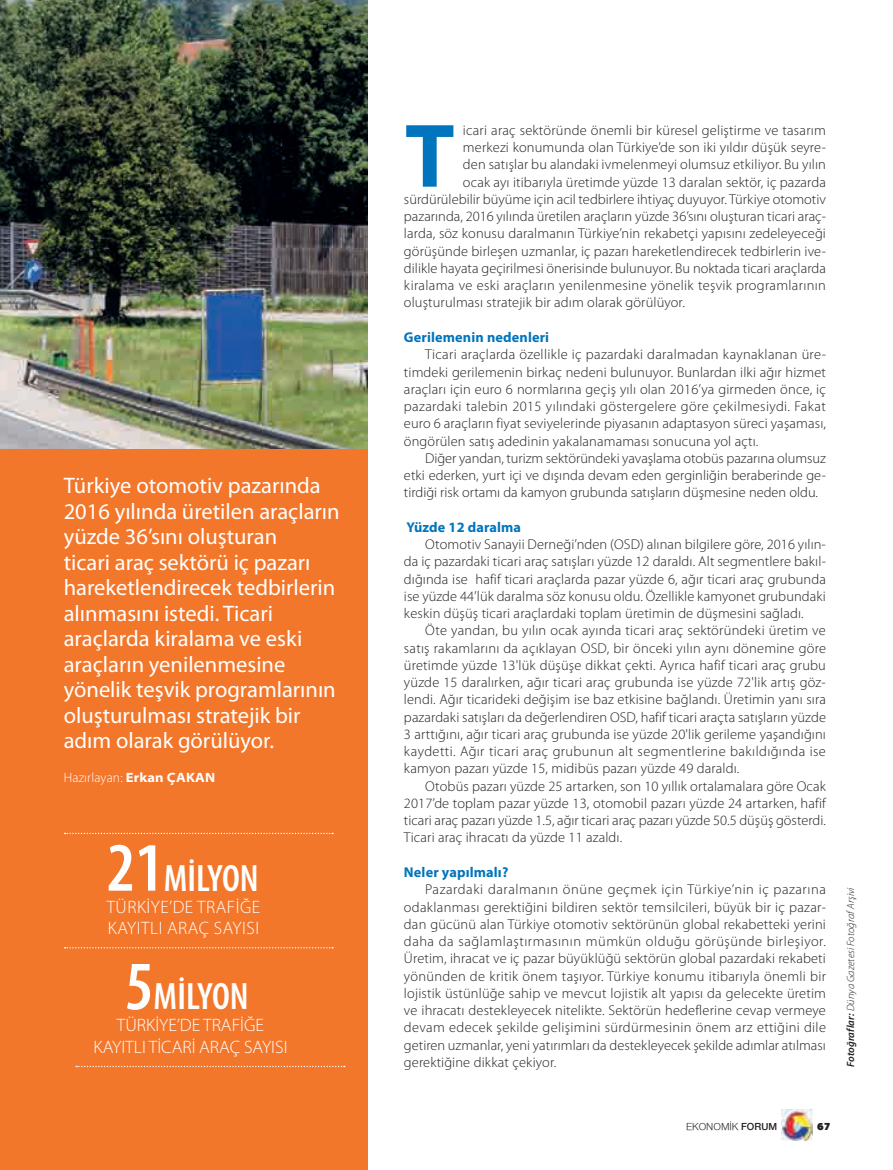
<style>
.page{position:relative;width:893px;height:1170px;background:#fff}
.page>*{position:absolute;margin:0;border:0;box-sizing:border-box;transform-origin:0 0}
.t1{font:700 91.05px "Myriad Pro";color:#0074bc}
.t2{font:600 condensed 38.25px "Myriad Pro";color:#fff}
.t3{font:22.5px/25.5px "Myriad Pro";color:#fff}
.t4{font:300 18px/21.6px "Myriad Pro";color:#fff;text-align:center}
.t5{font:300 18px/21.6px "Myriad Pro";letter-spacing:.03em;color:#fff}
.t6{font:300 14.25px/17.2px "Myriad Pro";letter-spacing:.01em;color:#231f20;text-align:justify}
.t7{font:700 14.25px "Myriad Pro";letter-spacing:.01em;color:#0074bc}
.t8{font:300 13.5px "Myriad Pro";letter-spacing:.01em;color:#fff}
.t9{font:italic 300 10.5px "Myriad Pro";letter-spacing:.01em;color:#231f20}
.t10{font:10.5px "Nimbus Sans Novus";color:#231f20}
.t11{font:900 10.5px "PF Agora Sans Pro";color:#231f20}
.s1{font-weight:700;font-stretch:semi-expanded}
.s2{font-size:69.75px}
.s3{font-weight:600}
</style>
<div class="page">
<img style="left:0;top:0;width:368px;height:449px">
<img style="left:781px;top:1109px;width:31px;height:31px">
<div style="left:0;top:449px;width:368px;height:720px;background:#f3772b"></div>
<svg style="left:64px;top:947px;width:269px;height:1px"></svg>
<svg style="left:64px;top:832px;width:269px;height:2px"></svg>
<svg style="left:76px;top:1065px;width:269px;height:2px"></svg>
<p class="t3" style="left:64px;top:475px;width:277px">Türkiye otomotiv pazarında<br>2016 yılında üretilen araçların yüzde 36’sını oluşturan<br>ticari araç sektörü iç pazarı hareketlendirecek tedbirlerin alınmasını istedi. Ticari araçlarda kiralama ve eski araçların yenilenmesine yönelik teşvik programlarının oluşturulması stratejik bir adım olarak görülüyor.</p>
<p class="t8" style="left:64px;top:772px;width:153px">Hazırlayan: <span class="s1">Erkan ÇAKAN</span></p>
<h2 class="t2" style="left:107px;top:864px;width:154px"><span class="s2">21</span>MİLYON</h2>
<p class="t5" style="left:107px;top:897px;width:155px">TÜRKİYE’DE TRAFİĞE<br>KAYITLI ARAÇ SAYISI</p>
<h2 class="t2" style="left:125px;top:982px;width:125px"><span class="s2">5</span>MİLYON</h2>
<p class="t4" style="left:93px;top:1015px;width:196px">TÜRKİYE’DE TRAFİĞE<br>KAYITLI TİCARİ ARAÇ SAYISI</p>
<h1 class="t1" style="left:405px;top:121px;width:51px">T</h1>
<p class="t6" style="left:463px;top:123px;width:364px">icari araç sektöründe önemli bir küresel geliştirme ve tasarım</p>
<p class="t6" style="left:463px;top:140px;width:364px">merkezi konumunda olan Türkiye’de son iki yıldır düşük seyre-</p>
<p class="t6" style="left:463px;top:157px;width:364px">den satışlar bu alandaki ivmelenmeyi olumsuz etkiliyor. Bu yılın</p>
<p class="t6" style="left:463px;top:174px;width:365px">ocak ayı itibarıyla üretimde yüzde 13 daralan sektör, iç pazarda</p>
<p class="t6" style="left:404px;top:191px;width:423px">sürdürülebilir büyüme için acil tedbirlere ihtiyaç duyuyor. Türkiye otomotiv</p>
<p class="t6" style="left:404px;top:209px;width:423px">pazarında, 2016 yılında üretilen araçların yüzde 36’sını oluşturan ticari araç-</p>
<p class="t6" style="left:404px;top:226px;width:423px">larda, söz konusu daralmanın Türkiye’nin rekabetçi yapısını zedeleyeceği</p>
<p class="t6" style="left:404px;top:243px;width:424px">görüşünde birleşen uzmanlar, iç pazarı hareketlendirecek tedbirlerin ive-</p>
<p class="t6" style="left:404px;top:260px;width:423px">dilikle hayata geçirilmesi önerisinde bulunuyor. Bu noktada ticari araçlarda</p>
<p class="t6" style="left:404px;top:278px;width:423px">kiralama ve eski araçların yenilenmesine yönelik teşvik programlarının</p>
<p class="t6" style="left:404px;top:295px;width:282px">oluşturulması stratejik bir adım olarak görülüyor.</p>
<p class="t7" style="left:404px;top:332px;width:147px">Gerilemenin nedenleri</p>
<p class="t6" style="left:404px;top:347px;width:423px;text-indent:21px">Ticari araçlarda özellikle iç pazardaki daralmadan kaynaklanan üre&shy;timdeki gerilemenin birkaç nedeni bulunuyor. Bunlardan ilki ağır hizmet araçları için euro 6 normlarına geçiş yılı olan 2016’ya girmeden önce, iç pazardaki talebin 2015 yılındaki göstergelere göre çekilmesiydi. Fakat euro 6 araçların fiyat seviyelerinde piyasanın adaptasyon süreci yaşaması, öngörülen satış adedinin yakalanamaması sonucuna yol açtı.</p>
<p class="t6" style="left:404px;top:450px;width:423px;text-indent:21px">Diğer yandan, turizm sektöründeki yavaşlama otobüs pazarına olumsuz etki ederken, yurt içi ve dışında devam eden gerginliğin beraberinde ge&shy;tirdiği risk ortamı da kamyon grubunda satışların düşmesine neden oldu.</p>
<p class="t7" style="left:406px;top:521px;width:116px">Yüzde 12 daralma</p>
<p class="t6" style="left:404px;top:537px;width:423px;text-indent:21px">Otomotiv Sanayii Derneği’nden (OSD) alınan bilgilere göre, 2016 yılın&shy;da iç pazardaki ticari araç satışları yüzde 12 daraldı. Alt segmentlere bakıl&shy;dığında ise hafif ticari araçlarda pazar yüzde 6, ağır ticari araç grubunda ise yüzde 44’lük daralma söz konusu oldu. Özellikle kamyonet grubundaki keskin düşüş ticari araçlardaki toplam üretimin de düşmesini sağladı.</p>
<p class="t6" style="left:404px;top:623px;width:423px;text-indent:21px">Öte yandan, bu yılın ocak ayında ticari araç sektöründeki üretim ve satış rakamlarını da açıklayan OSD, bir önceki yılın aynı dönemine göre üretimde yüzde 13'lük düşüşe dikkat çekti. Ayrıca hafif ticari araç grubu yüzde 15 daralırken, ağır ticari araç grubunda ise yüzde 72'lik artış göz&shy;lendi. Ağır ticarideki değişim ise baz etkisine bağlandı. Üretimin yanı sıra pazardaki satışları da değerlendiren OSD, hafif ticari araçta satışların yüzde 3 arttığını, ağır ticari araç grubunda ise yüzde 20'lik gerileme yaşandığını kaydetti. Ağır ticari araç grubunun alt segmentlerine bakıldığında ise kamyon pazarı yüzde 15, midibüs pazarı yüzde 49 daraldı.</p>
<p class="t6" style="left:404px;top:778px;width:423px;text-indent:21px">Otobüs pazarı yüzde 25 artarken, son 10 yıllık ortalamalara göre Ocak 2017’de toplam pazar yüzde 13, otomobil pazarı yüzde 24 artarken, hafif ticari araç pazarı yüzde 1.5, ağır ticari araç pazarı yüzde 50.5 düşüş gösterdi.<br>Ticari araç ihracatı da yüzde 11 azaldı.</p>
<p class="t7" style="left:404px;top:866px;width:106px">Neler yapılmalı?</p>
<p class="t6" style="left:404px;top:882px;width:423px;text-indent:21px">Pazardaki daralmanın önüne geçmek için Türkiye’nin iç pazarına odaklanması gerektiğini bildiren sektör temsilcileri, büyük bir iç pazar&shy;dan gücünü alan Türkiye otomotiv sektörünün global rekabetteki yerini daha da sağlamlaştırmasının mümkün olduğu görüşünde birleşiyor.<br>Üretim, ihracat ve iç pazar büyüklüğü sektörün global pazardaki rekabeti yönünden de kritik önem taşıyor. Türkiye konumu itibarıyla önemli bir lojistik üstünlüğe sahip ve mevcut lojistik alt yapısı da gelecekte üretim ve ihracatı destekleyecek nitelikte. Sektörün hedeflerine cevap vermeye devam edecek şekilde gelişimini sürdürmesinin önem arz ettiğini dile getiren uzmanlar, yeni yatırımları da destekleyecek şekilde adımlar atılması gerektiğine dikkat çekiyor.</p>
<p class="t9" style="left:846px;top:1067px;width:181px;rotate:-90deg"><span class="s3">Fotoğraflar:</span> Dünya Gazetesi Fotoğraf Arşivi</p>
<p class="t10" style="left:686px;top:1120px;width:93px">EKONOMİK <span class="s3">FORUM</span></p>
<p class="t11" style="left:817px;top:1122px;width:15px">67</p>
</div>
